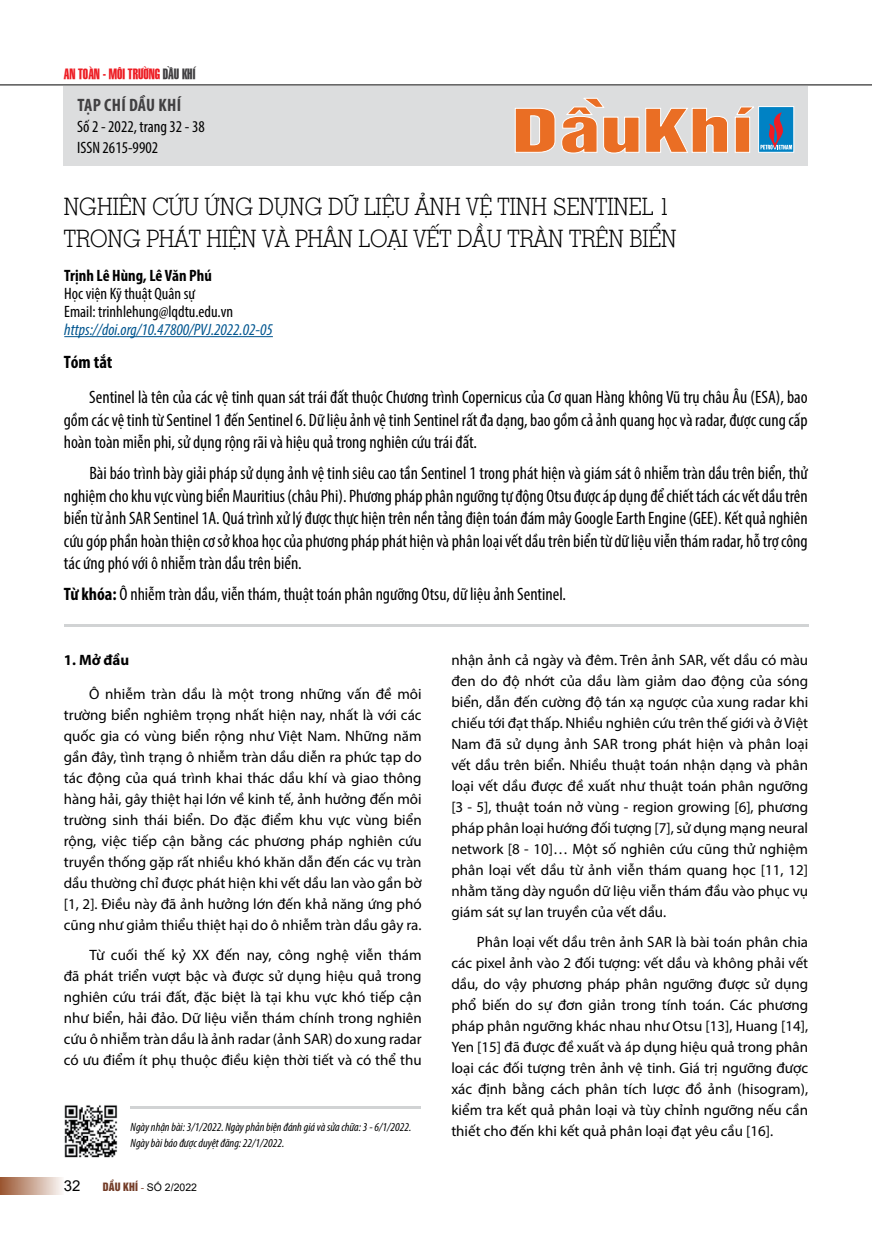
<style>
.page{position:relative;width:872px;height:1234px;background:#fff}
.page>*{position:absolute;margin:0;border:0;box-sizing:border-box;transform-origin:0 0}
.t1{font:300 24px/31.5px "Geo Slab 703";color:#000;scale:.9 1}
.t2{font:condensed 18px/22.5px "Myriad Pro";color:#000;text-align:justify}
.t3{font:700 condensed 18px "Myriad Pro";letter-spacing:.02em;color:#414042}
.t4{font:700 condensed 18px "Myriad Pro";color:#000}
.t5{font:condensed 16.5px/21px "Myriad Pro";color:#000}
.t6{font:italic condensed 16.5px "Myriad Pro";color:#00558f}
.t7{font:700 condensed 16.5px "Myriad Pro";color:#000}
.t8{font:15px/21px "Myriad Pro";color:#000}
.t9{font:700 15px "Myriad Pro";color:#000}
.t10{font:15px "Arial";color:#000}
.t11{font:14.25px "SFU Swiss BT Extra Compressed";color:#ed1d24}
.t12{font:italic condensed 12px/16.5px "Myriad Pro";color:#000}
.t13{font:10.5px "Arial";color:#000}
.s1{color:#414042}
.s2{font-weight:700}
.s3{font-family:"UTM Helvet Ins";color:#733c27}
.s4{font-family:"Times New Roman";color:#733c27}
</style>
<div class="page">
<hr style="left:0;top:84px;width:872px;height:1px;background:#000">
<div style="left:0;top:1176px;width:64px;height:17px;background:linear-gradient(to right,#9a5530,#faf7f5)"></div>
<div style="left:63px;top:86px;width:744px;height:79px;background:#dcddde"></div>
<div style="left:758px;top:106px;width:36px;height:47px;border:1px solid #fff"></div>
<svg style="left:515px;top:98px;width:277px;height:55px"></svg>
<hr style="left:131px;top:1105px;width:290px;height:3px;background:#d1d3d4">
<img style="left:64px;top:1105px;width:54px;height:53px">
<hr style="left:64px;top:336px;width:209px;height:1px;background:#00558f">
<hr style="left:64px;top:624px;width:744px;height:3px;background:#d1d3d4">
<p class="t11" style="left:64px;top:63px;width:133px">AN TOÀN - MÔI TRƯỜNG <span class="s1">DẦU KHÍ</span></p>
<p class="t3" style="left:77px;top:94px;width:105px">TẠP CHÍ DẦU KHÍ</p>
<p class="t5" style="left:77px;top:115px;width:129px">Số 2 - 2022, trang 32 - 38<br>ISSN 2615-9902</p>
<h1 class="t1" style="left:64px;top:190px;width:682px">NGHIÊN CỨU ỨNG DỤNG DỮ LIỆU ẢNH VỆ TINH SENTINEL 1<br>TRONG PHÁT HIỆN VÀ PHÂN LOẠI VẾT DẦU TRÀN TRÊN BIỂN</h1>
<p class="t7" style="left:64px;top:265px;width:149px">Trịnh Lê Hùng, Lê Văn Phú</p>
<p class="t5" style="left:64px;top:284px;width:170px;line-height:18px">Học viện Kỹ thuật Quân sự<br>Email: trinhlehung@lqdtu.edu.vn</p>
<p class="t6" style="left:64px;top:319px;width:210px">https://doi.org/10.47800/PVJ.2022.02-05</p>
<p class="t4" style="left:64px;top:350px;width:50px">Tóm tắt</p>
<p class="t2" style="left:64px;top:385px;width:745px;text-indent:26px">Sentinel là tên của các vệ tinh quan sát trái đất thuộc Chương trình Copernicus của Cơ quan Hàng không Vũ trụ châu Âu (ESA), bao gồm các vệ tinh từ Sentinel 1 đến Sentinel 6. Dữ liệu ảnh vệ tinh Sentinel rất đa dạng, bao gồm cả ảnh quang học và radar, được cung cấp hoàn toàn miễn phi, sử dụng rộng rãi và hiệu quả trong nghiên cứu trái đất.</p>
<p class="t2" style="left:64px;top:461px;width:745px;text-align:left;text-indent:25px">Bài báo trình bày giải pháp sử dụng ảnh vệ tinh siêu cao tần Sentinel 1 trong phát hiện và giám sát ô nhiễm tràn dầu trên biển, thử nghiệm cho khu vực vùng biển Mauritius (châu Phi). Phương pháp phân ngưỡng tự động Otsu được áp dụng để chiết tách các vết dầu trên biển từ ảnh SAR Sentinel 1A. Quá trình xử lý được thực hiện trên nền tảng điện toán đám mây Google Earth Engine (GEE). Kết quả nghiên cứu góp phần hoàn thiện cơ sở khoa học của phương pháp phát hiện và phân loại vết dầu trên biển từ dữ liệu viễn thám radar, hỗ trợ công tác ứng phó với ô nhiễm tràn dầu trên biển.</p>
<p class="t2" style="left:64px;top:582px;width:504px"><span class="s2">Từ khóa:</span> Ô nhiễm tràn dầu, viễn thám, thuật toán phân ngưỡng Otsu, dữ liệu ảnh Sentinel.</p>
<p class="t9" style="left:64px;top:650px;width:67px">1. Mở đầu</p>
<p class="t8" style="left:64px;top:683px;width:359px;text-indent:26px">Ô nhiễm tràn dầu là một trong những vấn đề môi trường biển nghiêm trọng nhất hiện nay, nhất là với các quốc gia có vù ng biển rộng như Việt Nam. Những năm gần đây, tình trạng ô nhiễm tràn dầu diễn ra phức tạp do tác động của quá trình khai thác dầu khí và giao thông hàng hải, gây thiệt hại lớn về kinh tế, ảnh hưởng đến môi trường sinh thái biển. Do đặc điểm khu vực vù ng biển rộng, việc tiếp cậ n bằ ng các phương pháp nghiên cứu truyền thống gặ p rất nhiều khó khăn dẫ n đến các vụ trà n dầu thường chỉ được phát hiện khi vết dầu lan vào gần bờ [1, 2]. Điều này đã ảnh hưởng lớn đến khả năng ứng phó cũ ng như giảm thiểu thiệt hại do ô nhiễm tràn dầu gây ra.</p>
<p class="t8" style="left:64px;top:943px;width:359px;text-align:justify;text-indent:26px">Từ cuối thế kỷ XX đến nay, công nghệ viễn thá m đã phát triển vượt bậc và được sử dụ ng hiệu quả trong nghiên cứu trái đất, đặc biệt là tại khu vực khó tiếp cậ n như biển, hải đảo. Dữ liệu viễn thám chính trong nghiên cứu ô nhiễm tràn dầu là ảnh radar (ảnh SAR) do xung radar có ưu điểm ít phụ thuộc điều kiện thời tiết và có thể thu</p>
<p class="t12" style="left:131px;top:1117px;width:282px">Ngày nhận bài: 3/1/2022. Ngày phản biện đánh giá và sửa chữa: 3 - 6/1/2022.<br>Ngày bài báo được duyệt đăng: 22/1/2022.</p>
<p class="t10" style="left:64px;top:1175px;width:18px">32</p>
<p class="t13" style="left:103px;top:1179px;width:96px"><span class="s3">DẦU KHÍ</span> <span class="s4">-</span> SỐ 2/2022</p>
<p class="t8" style="left:451px;top:649px;width:358px">nhận ảnh cả ngày và đêm. Trên ảnh SAR, vết dầu có màu đen do độ nhớt của dầu làm giảm dao động của sóng biển, dẫ n đến cường độ tá n xạ ngược của xung radar khi chiếu tới đạt thấp. Nhiều nghiên cứu trên thế giới và ở Việt Nam đã sử dụ ng ảnh SAR trong phát hiện và phân loại vết dầu trên biển. Nhiều thuật toán nhận dạng và phân loại vết dầu được đề xuất như thuật toán phân ngưỡng [3 - 5], thuật toá n nở vù ng - region growing [6], phương pháp phân loại hướng đối tượng [7], sử dụng mạng neural network [8 - 10]… Một số nghiên cứu cũ ng thử nghiệm phân loại vết dầu từ ảnh viễn thám quang học [11, 12] nhằm tăng dày nguồn dữ liệu viễn thám đầu vào phục vụ giám sát sự lan truyền của vết dầ u.</p>
<p class="t8" style="left:451px;top:930px;width:358px;text-align:justify;text-indent:26px">Phân loại vết dầu trên ảnh SAR là bài toán phân chia các pixel ả nh vào 2 đối tượng: vết dầ u và không phải vết dầu, do vậy phương pháp phân ngưỡng được sử dụ ng phổ biến do sự đơn giả n trong tính toá n. Các phương pháp phân ngưỡng khác nhau như Otsu [13], Huang [14], Yen [15] đã được đề xuất và áp dụ ng hiệu quả trong phân loại các đối tượng trên ả nh vệ tinh. Giá trị ngưỡng được xác đị nh bằ ng cách phân tích lược đồ ả nh (hisogram), kiểm tra kết quả phân loại và tùy chỉnh ngưỡng nếu cầ n thiết cho đến khi kết quả phân loại đạt yêu cầu [16].</p>
</div>
